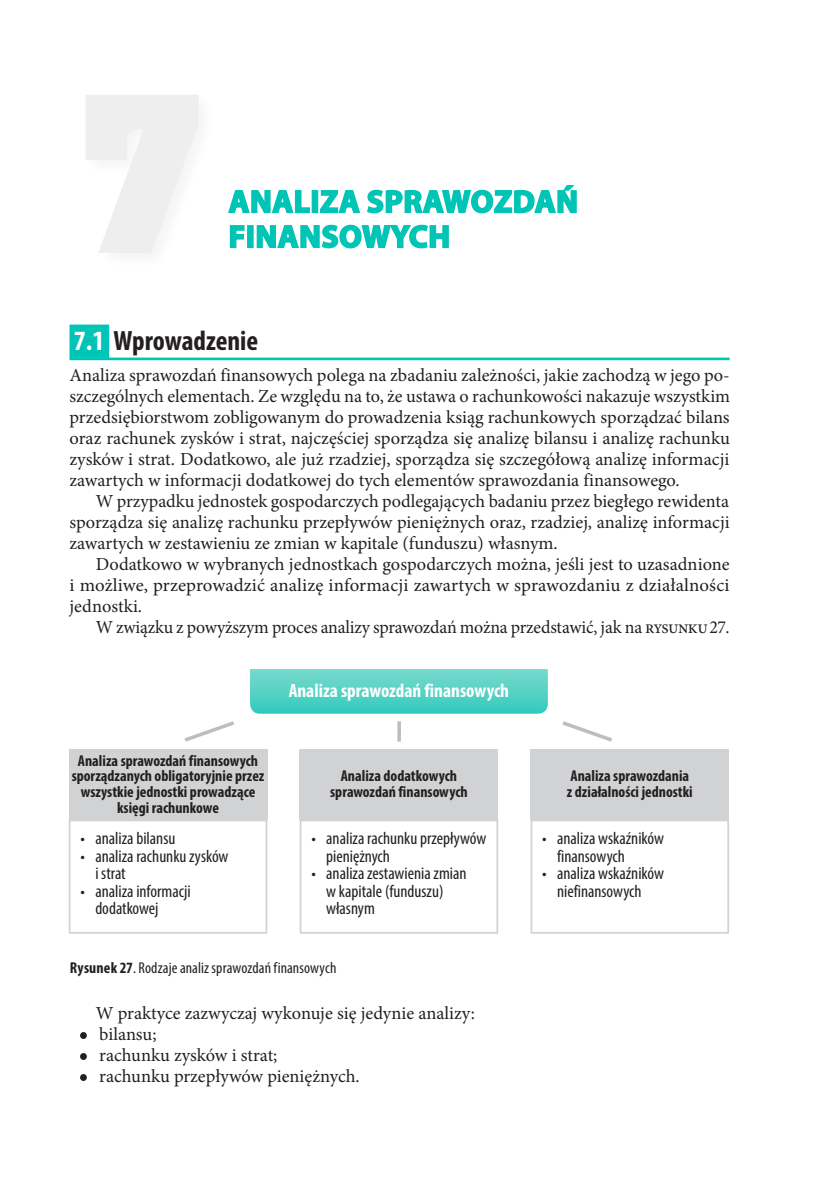
<style>
.page{position:relative;width:819px;height:1181px;background:#fff}
.page>*{position:absolute;margin:0;border:0;box-sizing:border-box;transform-origin:0 0}
.t1{font:700 31.5px "Myriad Pro";letter-spacing:.02em;color:#00c4b5}
.t2{font:700 condensed 28px "Myriad Pro";color:#231f20}
.t3{font:700 condensed 19.25px "Myriad Pro";color:#fff}
.t4{font:18.38px/21px "Minion Pro";color:#231f20;text-align:justify}
.t5{font:condensed 17.5px/17.5px "Myriad Pro";color:#231f20}
.t6{font:700 condensed 15.75px/15.8px "Myriad Pro";color:#231f20;text-align:center}
.t7{font:condensed 15.75px "Myriad Pro";letter-spacing:.005em;color:#231f20}
.s1{color:#fff}
.s2{font-weight:700}
.s3{font-size:19.25px}
</style>
<div class="page">
<div style="left:69px;top:324px;width:40px;height:34px;background:#00c4b5"></div>
<hr style="left:69px;top:357px;width:660px;height:3px;background:#00c4b5">
<svg style="left:228px;top:185px;width:349px;height:64px"></svg>
<div style="left:80px;top:1032px;width:7px;height:7px;border:2px solid #231f20;border-radius:50%"></div>
<div style="left:80px;top:1053px;width:7px;height:7px;border:2px solid #231f20;border-radius:50%"></div>
<div style="left:80px;top:1074px;width:7px;height:7px;border:2px solid #231f20;border-radius:50%"></div>
<svg style="left:86px;top:95px;width:113px;height:158px"></svg>
<svg style="left:562px;top:721px;width:50px;height:21px"></svg>
<svg style="left:184px;top:721px;width:50px;height:21px"></svg>
<div style="left:69px;top:819px;width:198px;height:114px;border:2px solid #d1d2d4"></div>
<div style="left:299px;top:819px;width:199px;height:114px;border:2px solid #d1d2d4"></div>
<div style="left:530px;top:819px;width:199px;height:114px;border:2px solid #d1d2d4"></div>
<svg style="left:250px;top:669px;width:298px;height:45px;background:#57d2c6"></svg>
<div style="left:530px;top:749px;width:199px;height:71px;background:#d1d2d4"></div>
<div style="left:69px;top:749px;width:198px;height:71px;background:#d1d2d4"></div>
<div style="left:299px;top:749px;width:199px;height:71px;background:#d1d2d4"></div>
<svg style="left:397px;top:721px;width:4px;height:20px"></svg>
<h1 class="t1" style="left:229px;top:181px;width:62px">ANALIZA</h1>
<h1 class="t1" style="left:367px;top:181px;width:80px">SPRAWOZDA</h1>
<h1 class="t1" style="left:556px;top:181px;width:23px">Ń</h1>
<h1 class="t1" style="left:229px;top:216px;width:223px">FI NANSOWYCH</h1>
<h2 class="t2" style="left:74px;top:323px;width:186px"><span class="s1">7.1</span> Wprowadzenie</h2>
<p class="t4" style="left:69px;top:364px;width:662px">Analiza sprawozdań finansowych polega na zbadaniu zależności, jakie zachodzą w jego po&shy;szczególnych elementach. Ze względu na to, że ustawa o rachunkowości nakazuje wszystkim przedsiębiorstwom zobligowanym do prowadzenia ksiąg rachunkowych sporządzać bilans oraz rachunek zysków i strat, najczęściej sporządza się analizę bilansu i analizę rachunku zysków i strat. Dodatkowo, ale już rzadziej, sporządza się szczegółową analizę informacji zawartych w informacji dodatkowej do tych elementów sprawozdania finansowego.</p>
<p class="t4" style="left:69px;top:490px;width:661px;text-indent:26px">W przypadku jednostek gospodarczych podlegających badaniu przez biegłego rewidenta sporządza się analizę rachunku przepływów pieniężnych oraz, rzadziej, analizę informacji zawartych w zestawieniu ze zmian w kapitale (funduszu) własnym.</p>
<p class="t4" style="left:69px;top:553px;width:661px;text-indent:26px">Dodatkowo w wybranych jednostkach gospodarczych można, jeśli jest to uzasadnione i możliwe, przeprowadzić analizę informacji zawartych w sprawozdaniu z działalności jednostki.</p>
<p class="t4" style="left:96px;top:616px;width:635px">W związku z powyższym proces analizy sprawozdań można przedstawić, jak na rysunku 27.</p>
<p class="t6" style="left:72px;top:752px;width:194px">Analiza sprawozdań finansowych sporządzanych obligatoryjnie przez wszystkie jednostki prowadzące księgi rachunkowe</p>
<p class="t5" style="left:80px;top:829px;width:96px">• analiza bilansu</p>
<p class="t5" style="left:95px;top:847px;width:135px;text-indent:-15px">• analiza rachunku zysków i strat</p>
<p class="t5" style="left:95px;top:882px;width:97px;text-indent:-15px">• analiza informacji dodatkowej</p>
<p class="t3" style="left:289px;top:678px;width:222px">Analiza sprawozdań finansowych</p>
<p class="t6" style="left:330px;top:768px;width:139px">Analiza dodatkowych sprawozdań finansowych</p>
<p class="t5" style="left:326px;top:829px;width:161px;text-indent:-15px">• analiza rachunku przepływów pieniężnych</p>
<p class="t5" style="left:326px;top:864px;width:142px;text-indent:-15px">• analiza zestawienia zmian w kapitale (funduszu) własnym</p>
<p class="t7" style="left:70px;top:958px;width:268px"><span class="s2">Rysunek 27</span>. Rodzaje analiz sprawozdań finansowych</p>
<p class="t4" style="left:96px;top:1002px;width:381px">W praktyce zazwyczaj wykonuje się jedynie analizy:</p>
<p class="t4" style="left:80px;top:1023px;width:78px"><span class="s3">•</span> bilansu;</p>
<p class="t4" style="left:80px;top:1044px;width:199px"><span class="s3">•</span> rachunku zysków i strat;</p>
<p class="t4" style="left:80px;top:1065px;width:281px"><span class="s3">•</span> rachunku przepływów pieniężnych.</p>
<p class="t6" style="left:567px;top:768px;width:127px;text-align:left">Analiza sprawozdania z działalności jednostki</p>
<p class="t5" style="left:557px;top:829px;width:108px;text-indent:-15px">• analiza wskaźników finansowych</p>
<p class="t5" style="left:542px;top:864px;width:123px;text-align:center">• analiza wskaźników niefinansowych</p>
</div>
